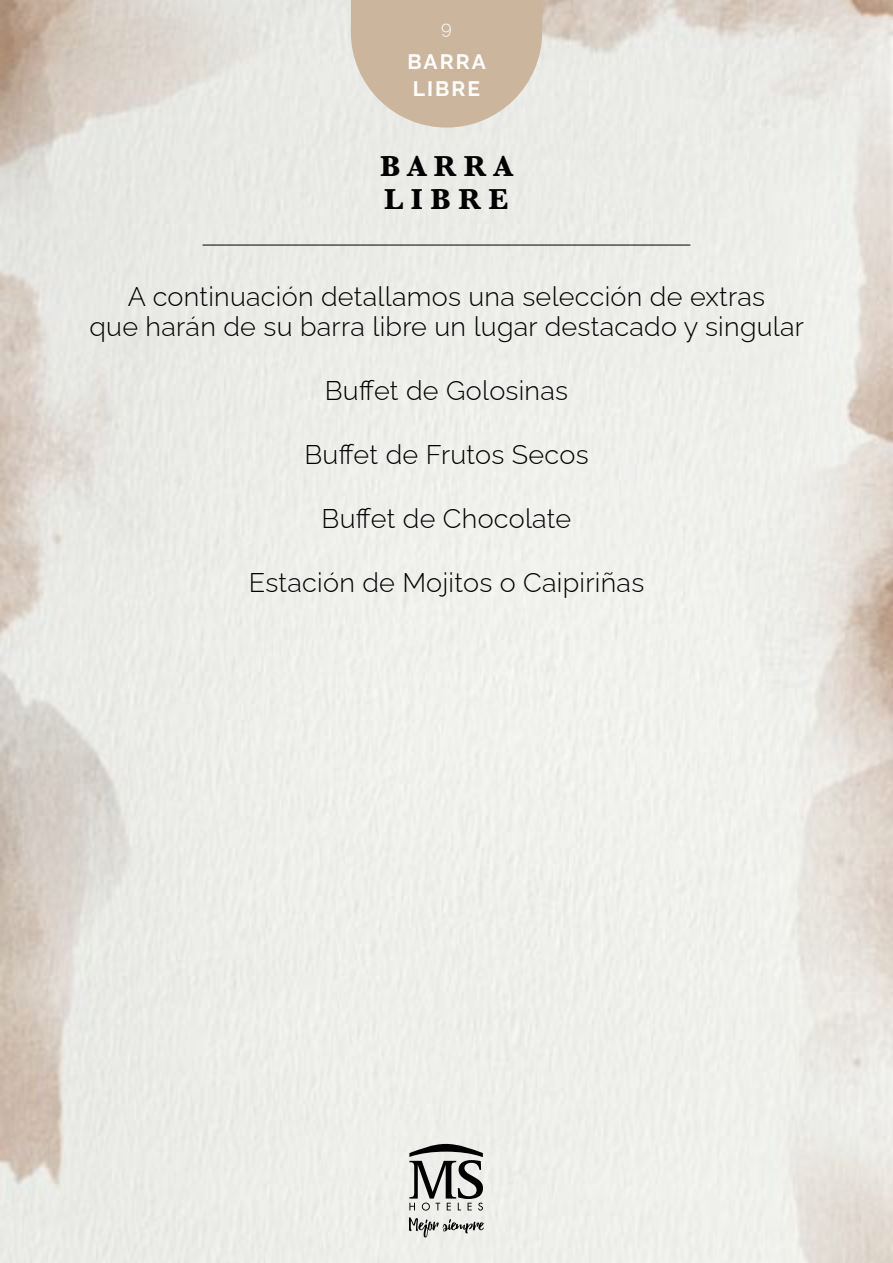
<style>
.page{position:relative;width:893px;height:1263px;background:#fff}
.page>*{position:absolute;margin:0;border:0;box-sizing:border-box;transform-origin:0 0}
.t1{font:700 30px/33px "Baskerville";letter-spacing:.25em;color:#000}
.t2{font:100 27px/30px "Raleway";letter-spacing:.01em;color:#000;text-align:center}
.t3{font:700 21px/27.5px "Raleway";letter-spacing:.1em;color:#fff}
.t4{font:100 18px "Raleway";color:#fff}
</style>
<div class="page">
<img style="left:0;top:0;width:893px;height:1263px">
<svg style="left:409px;top:1144px;width:74px;height:66px;background:#9d9e9c"></svg>
<svg style="left:409px;top:1217px;width:75px;height:20px"></svg>
<svg style="left:351px;top:0;width:191px;height:128px;background:#d0bea9"></svg>
<hr style="left:203px;top:245px;width:487px;height:1px;background:#000">
<p class="t4" style="left:441px;top:13px;width:12px">9</p>
<p class="t3" style="left:408px;top:45px;width:80px">BARRA<br>LIBRE</p>
<p class="t1" style="left:380px;top:150px;width:134px">BARRA<br>LIBRE</p>
<p class="t2" style="left:90px;top:278px;width:716px">A continuación detallamos una selección de extras<br>que harán de su barra libre un lugar destacado y singular</p>
<p class="t2" style="left:325px;top:372px;width:245px">Buffet de Golosinas</p>
<p class="t2" style="left:304px;top:437px;width:286px">Buffet de Frutos Secos</p>
<p class="t2" style="left:322px;top:501px;width:251px">Buffet de Chocolate</p>
<p class="t2" style="left:249px;top:565px;width:397px">Estación de Mojitos o Caipiriñas</p>
</div>
